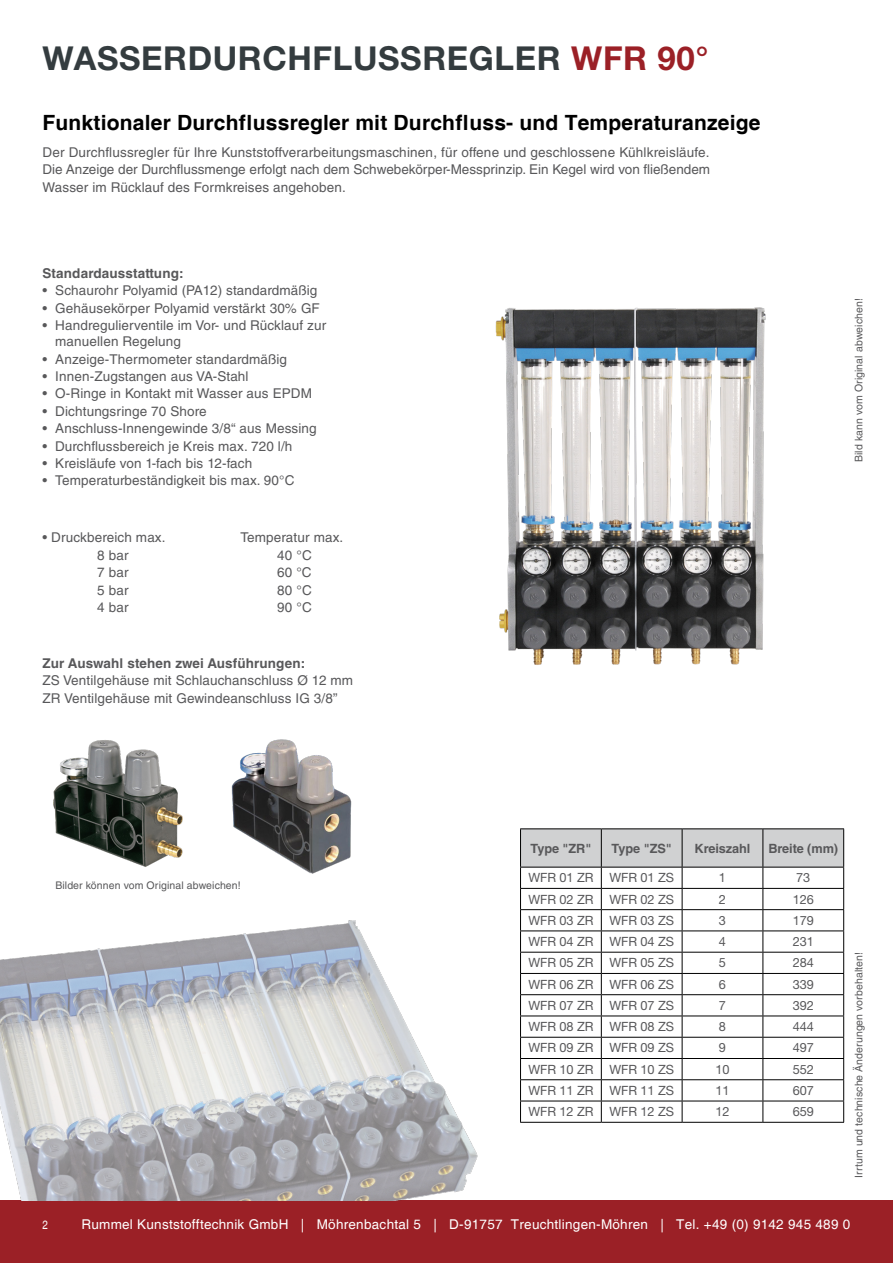
<style>
.page{position:relative;width:893px;height:1263px;background:#fff}
.page>*{position:absolute;margin:0;border:0;box-sizing:border-box;transform-origin:0 0}
.t1{font:700 33px "Helvetica Neue LT Std";letter-spacing:.02em;color:#343c3f}
.t2{font:700 21px "Helvetica";letter-spacing:.01em;color:#000}
.t3{font:13.5px/17.4px "Helvetica LT Std";letter-spacing:.01em;color:#58585a}
.t4{font:13.5px "Helvetica";letter-spacing:.02em;color:#fff}
.t5{font:700 13.5px "Helvetica LT Std";letter-spacing:.01em;color:#58585a}
.t6{font:12.75px "Helvetica Neue LT Std";letter-spacing:-.005em;color:#58585a}
.t7{font:700 12.75px "Helvetica LT Std";letter-spacing:-.005em;color:#58585a}
.t8{font:condensed 12px "Helvetica";color:#fff}
.t9{font:10.5px "Helvetica LT Std";letter-spacing:.01em;color:#58585a}
.s1{color:#9b2026}
</style>
<div class="page">
<div style="left:0;top:1200px;width:893px;height:63px;background:#9b2026"></div>
<img style="left:0;top:920px;width:478px;height:280px">
<img style="left:495px;top:307px;width:271px;height:358px">
<img style="left:53px;top:740px;width:130px;height:127px">
<img style="left:231px;top:739px;width:121px;height:135px">
<hr style="left:520px;top:828px;width:81px;height:1px;background:#000">
<hr style="left:601px;top:828px;width:81px;height:1px;background:#000">
<hr style="left:682px;top:828px;width:81px;height:1px;background:#000">
<hr style="left:763px;top:828px;width:81px;height:1px;background:#000">
<svg style="left:520px;top:829px;width:324px;height:293px"></svg>
<hr style="left:520px;top:1122px;width:81px;height:1px;background:#000">
<hr style="left:601px;top:1122px;width:81px;height:1px;background:#000">
<hr style="left:682px;top:1122px;width:81px;height:1px;background:#000">
<hr style="left:763px;top:1122px;width:81px;height:1px;background:#000">
<h1 class="t1" style="left:43px;top:38px;width:668px">WASSERDURCHFLUSSREGLER <span class="s1">WFR 90°</span></h1>
<h2 class="t2" style="left:43px;top:109px;width:720px">Funktionaler Durchflussregler mit Durchfluss- und Temperaturanzeige</h2>
<p class="t3" style="left:43px;top:143px;width:669px;text-align:justify">Der Durchflussregler für Ihre Kunststoffverarbeitungsmaschinen, für offene und geschlossene Kühlkreisläufe.<br>Die Anzeige der Durchflussmenge erfolgt nach dem Schwebekörper-Messprinzip. Ein Kegel wird von fließendem Wasser im Rücklauf des Formkreises angehoben.</p>
<p class="t5" style="left:43px;top:265px;width:143px">Standardausstattung:</p>
<p class="t3" style="left:43px;top:282px;width:276px">• Schaurohr Polyamid (PA12) standardmäßig</p>
<p class="t3" style="left:43px;top:299px;width:279px">• Gehäusekörper Polyamid verstärkt 30% GF</p>
<p class="t3" style="left:55px;top:317px;width:273px;line-height:16.2px;text-indent:-13px">• Handregulierventile im Vor- und Rücklauf zur manuellen Regelung</p>
<p class="t3" style="left:43px;top:350px;width:246px">• Anzeige-Thermometer standardmäßig</p>
<p class="t3" style="left:43px;top:367px;width:208px">• Innen-Zugstangen aus VA-Stahl</p>
<p class="t3" style="left:43px;top:385px;width:271px">• O-Ringe in Kontakt mit Wasser aus EPDM</p>
<p class="t3" style="left:43px;top:402px;width:166px">• Dichtungsringe 70 Shore</p>
<p class="t3" style="left:43px;top:420px;width:276px">• Anschluss-Innengewinde 3/8“ aus Messing</p>
<p class="t3" style="left:43px;top:437px;width:251px">• Durchflussbereich je Kreis max. 720 l/h</p>
<p class="t3" style="left:43px;top:454px;width:211px">• Kreisläufe von 1-fach bis 12-fach</p>
<p class="t3" style="left:43px;top:472px;width:253px">• Temperaturbeständigkeit bis max. 90°C</p>
<p class="t3" style="left:43px;top:529px;width:125px">• Druckbereich max.</p>
<p class="t3" style="left:240px;top:529px;width:104px">Temperatur max.</p>
<p class="t3" style="left:97px;top:546px;width:33px">8 bar</p>
<p class="t3" style="left:277px;top:546px;width:36px">40 °C</p>
<p class="t3" style="left:97px;top:564px;width:33px">7 bar</p>
<p class="t3" style="left:277px;top:564px;width:36px">60 °C</p>
<p class="t3" style="left:97px;top:581px;width:33px">5 bar</p>
<p class="t3" style="left:277px;top:581px;width:36px">80 °C</p>
<p class="t3" style="left:97px;top:598px;width:33px">4 bar</p>
<p class="t3" style="left:277px;top:598px;width:36px">90 °C</p>
<p class="t5" style="left:43px;top:655px;width:264px">Zur Auswahl stehen zwei Ausführungen:</p>
<p class="t3" style="left:43px;top:672px;width:312px">ZS Ventilgehäuse mit Schlauchanschluss Ø 12 mm<br>ZR Ventilgehäuse mit Gewindeanschluss IG 3/8”</p>
<p class="t9" style="left:853px;top:462px;width:166px;rotate:-90deg">Bild kann vom Original abweichen!</p>
<p class="t9" style="left:55px;top:879px;width:187px">Bilder können vom Original abweichen!</p>
<p class="t7" style="left:530px;top:840px;width:63px">Type "ZR"</p>
<p class="t7" style="left:611px;top:840px;width:62px">Type "ZS"</p>
<p class="t7" style="left:694px;top:840px;width:57px">Kreiszahl</p>
<p class="t7" style="left:768px;top:840px;width:71px">Breite (mm)</p>
<p class="t6" style="left:528px;top:870px;width:147px">WFR 01 ZR WFR 01 ZS</p>
<p class="t6" style="left:719px;top:870px;width:9px">1</p>
<p class="t6" style="left:796px;top:870px;width:16px">73</p>
<p class="t6" style="left:528px;top:891px;width:147px">WFR 02 ZR WFR 02 ZS</p>
<p class="t6" style="left:719px;top:891px;width:9px">2</p>
<p class="t6" style="left:793px;top:891px;width:23px">126</p>
<p class="t6" style="left:528px;top:913px;width:147px">WFR 03 ZR WFR 03 ZS</p>
<p class="t6" style="left:719px;top:913px;width:9px">3</p>
<p class="t6" style="left:793px;top:913px;width:23px">179</p>
<p class="t6" style="left:528px;top:934px;width:147px">WFR 04 ZR WFR 04 ZS</p>
<p class="t6" style="left:719px;top:934px;width:9px">4</p>
<p class="t6" style="left:793px;top:934px;width:23px">231</p>
<p class="t6" style="left:528px;top:955px;width:147px">WFR 05 ZR WFR 05 ZS</p>
<p class="t6" style="left:719px;top:955px;width:9px">5</p>
<p class="t6" style="left:793px;top:955px;width:23px">284</p>
<p class="t6" style="left:528px;top:976px;width:147px">WFR 06 ZR WFR 06 ZS</p>
<p class="t6" style="left:719px;top:976px;width:9px">6</p>
<p class="t6" style="left:793px;top:976px;width:23px">339</p>
<p class="t6" style="left:528px;top:998px;width:147px">WFR 07 ZR WFR 07 ZS</p>
<p class="t6" style="left:719px;top:998px;width:9px">7</p>
<p class="t6" style="left:793px;top:998px;width:23px">392</p>
<p class="t6" style="left:528px;top:1019px;width:147px">WFR 08 ZR WFR 08 ZS</p>
<p class="t6" style="left:719px;top:1019px;width:9px">8</p>
<p class="t6" style="left:793px;top:1019px;width:23px">444</p>
<p class="t6" style="left:528px;top:1040px;width:147px">WFR 09 ZR WFR 09 ZS</p>
<p class="t6" style="left:719px;top:1040px;width:9px">9</p>
<p class="t6" style="left:793px;top:1040px;width:23px">497</p>
<p class="t6" style="left:528px;top:1061px;width:147px">WFR 10 ZR WFR 10 ZS</p>
<p class="t6" style="left:715px;top:1061px;width:16px">10</p>
<p class="t6" style="left:793px;top:1061px;width:23px">552</p>
<p class="t6" style="left:528px;top:1083px;width:147px">WFR 11 ZR WFR 11 ZS</p>
<p class="t6" style="left:715px;top:1083px;width:16px">11</p>
<p class="t6" style="left:793px;top:1083px;width:23px">607</p>
<p class="t6" style="left:528px;top:1104px;width:147px">WFR 12 ZR WFR 12 ZS</p>
<p class="t6" style="left:715px;top:1104px;width:16px">12</p>
<p class="t6" style="left:793px;top:1104px;width:23px">659</p>
<p class="t9" style="left:853px;top:1178px;width:227px;rotate:-90deg">Irrtum und technische Änderungen vorbehalten!</p>
<p class="t8" style="left:43px;top:1218px;width:7px">2</p>
<p class="t4" style="left:81px;top:1217px;width:770px">Rummel Kunststofftechnik GmbH | Möhrenbachtal 5 | D-91757 Treuchtlingen-Möhren | Tel. +49 (0) 9142 945 489 0</p>
</div>
